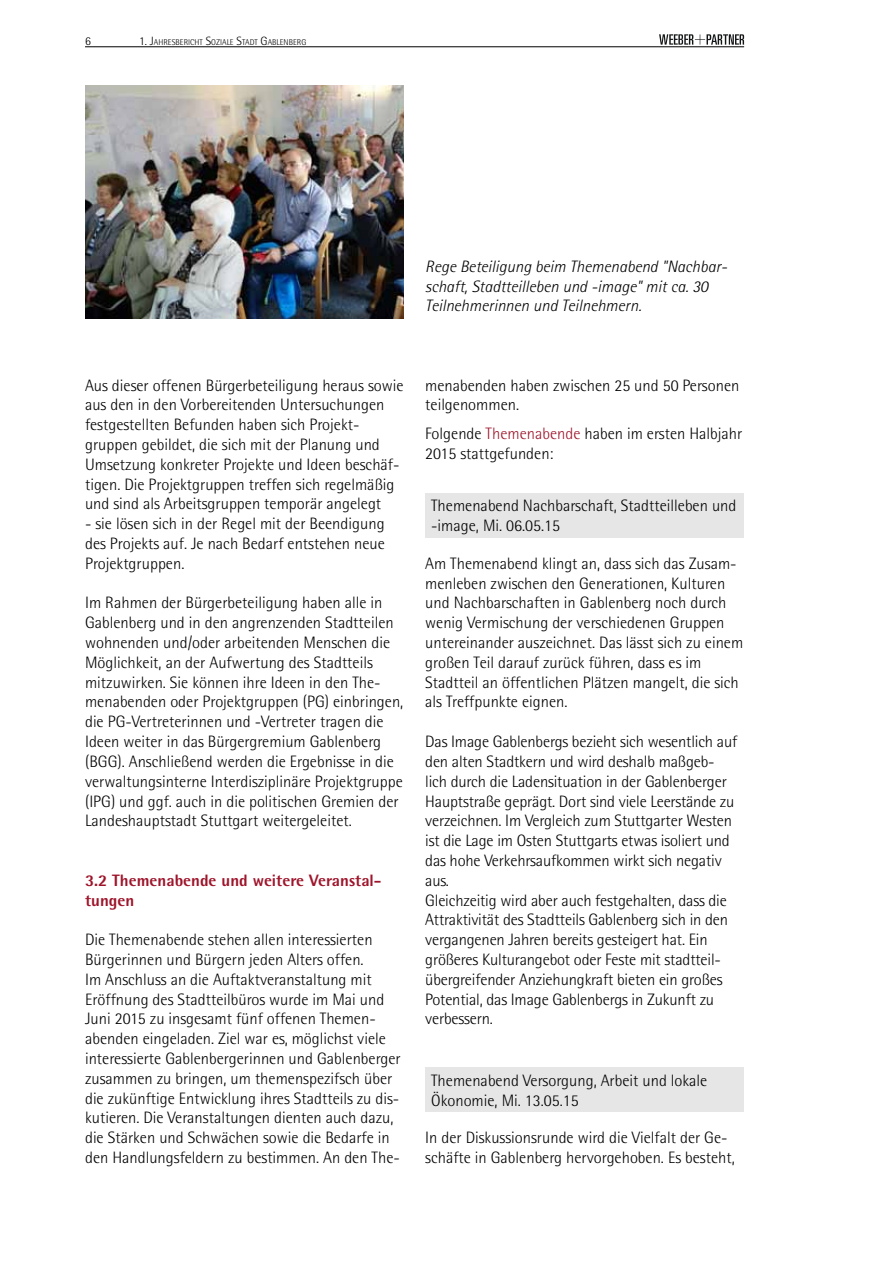
<style>
.page{position:relative;width:893px;height:1263px;background:#fff}
.page>*{position:absolute;margin:0;border:0;box-sizing:border-box;transform-origin:0 0}
.t1{font:300 16.5px/19.8px "AT Rotis Semi Sans";color:#000}
.t2{font:italic 300 16.5px/19.8px "AT Rotis Semi Sans";color:#000}
.t3{font:800 16.5px/19.8px "AT Rotis Semi Sans";color:#9e152b}
.t4{font:300 12px "AT Rotis Semi Sans";color:#000}
.t5{font:300 8.4px "AT Rotis Semi Sans";color:#000}
.s1{font-size:12px}
.s2{color:#9e152b}
</style>
<div class="page">
<svg style="left:659px;top:34px;width:85px;height:11px"></svg>
<hr style="left:85px;top:46px;width:659px;height:1px;background:#000">
<img style="left:85px;top:85px;width:319px;height:234px">
<div style="left:425px;top:493px;width:319px;height:44px;background:#e6e6e6"></div>
<div style="left:425px;top:1067px;width:319px;height:44px;background:#e6e6e6"></div>
<p class="t4" style="left:85px;top:34px;width:7px">6</p>
<p class="t5" style="left:139px;top:37px;width:168px"><span class="s1">1. J</span>AHRESBERICHT <span class="s1">S</span>OZIALE <span class="s1">S</span>TADT <span class="s1">G</span>ABLENBERG</p>
<p class="t2" style="left:425px;top:256px;width:304px">Rege Beteiligung beim Themenabend "Nachbar&shy;schaft, Stadtteilleben und -image" mit ca. 30<br>Teilnehmerinnen und Teilnehmern.</p>
<p class="t1" style="left:85px;top:375px;width:320px">Aus dieser offenen Bürgerbeteiligung heraus sowie aus den in den Vorbereitenden Untersuchungen festgestellten Befunden haben sich Projekt&shy;gruppen gebildet, die sich mit der Planung und Umsetzung konkreter Projekte und Ideen beschäf&shy;tigen. Die Projektgruppen treffen sich regelmäßig und sind als Arbeitsgruppen temporär angelegt</p>
<p class="t1" style="left:85px;top:514px;width:301px;text-align:justify">- sie lösen sich in der Regel mit der Beendigung des Projekts auf. Je nach Bedarf entstehen neue Projektgruppen.</p>
<p class="t1" style="left:85px;top:593px;width:320px">Im Rahmen der Bürgerbeteiligung haben alle in Gablenberg und in den angrenzenden Stadtteilen wohnenden und/oder arbeitenden Menschen die Möglichkeit, an der Aufwertung des Stadtteils mitzuwirken. Sie können ihre Ideen in den The&shy;menabenden oder Projektgruppen (PG) einbringen, die PG-Vertreterinnen und -Vertreter tragen die Ideen weiter in das Bürgergremium Gablenberg (BGG). Anschließend werden die Ergebnisse in die verwaltungsinterne Interdisziplinäre Projektgruppe (IPG) und ggf. auch in die politischen Gremien der Landeshauptstadt Stuttgart weitergeleitet.</p>
<p class="t3" style="left:85px;top:870px;width:298px">3.2 Themenabende und weitere Veranstal&shy;tungen</p>
<p class="t1" style="left:85px;top:930px;width:317px">Die Themenabende stehen allen interessierten Bürgerinnen und Bürgern jeden Alters offen.<br>Im Anschluss an die Auftaktveranstaltung mit Eröffnung des Stadtteilbüros wurde im Mai und Juni 2015 zu insgesamt fünf offenen Themen&shy;abenden eingeladen. Ziel war es, möglichst viele interessierte Gablenbergerinnen und Gablenberger zusammen zu bringen, um themenspezifsch über die zukünftige Entwicklung ihres Stadtteils zu dis&shy;kutieren. Die Veranstaltungen dienten auch dazu, die Stärken und Schwächen sowie die Bedarfe in den Handlungsfeldern zu bestimmen. An den The-</p>
<p class="t1" style="left:425px;top:375px;width:316px">menabenden haben zwischen 25 und 50 Personen teilgenommen.</p>
<p class="t1" style="left:425px;top:423px;width:319px">Folgende <span class="s2">Themenabende</span> haben im ersten Halbjahr<br>2015 stattgefunden:</p>
<p class="t1" style="left:431px;top:496px;width:307px">Themenabend Nachbarschaft, Stadtteilleben und -image, Mi. 06.05.15</p>
<p class="t1" style="left:425px;top:553px;width:320px">Am Themenabend klingt an, dass sich das Zusam&shy;menleben zwischen den Generationen, Kulturen und Nachbarschaften in Gablenberg noch durch wenig Vermischung der verschiedenen Gruppen untereinander auszeichnet. Das lässt sich zu einem großen Teil darauf zurück führen, dass es im Stadtteil an öffentlichen Plätzen mangelt, die sich als Treffpunkte eignen.</p>
<p class="t1" style="left:425px;top:732px;width:314px">Das Image Gablenbergs bezieht sich wesentlich auf den alten Stadtkern und wird deshalb maßgeb&shy;lich durch die Ladensituation in der Gablenberger Hauptstraße geprägt. Dort sind viele Leerstände zu verzeichnen. Im Vergleich zum Stuttgarter Westen ist die Lage im Osten Stuttgarts etwas isoliert und das hohe Verkehrsaufkommen wirkt sich negativ aus.<br>Gleichzeitig wird aber auch festgehalten, dass die Attraktivität des Stadtteils Gablenberg sich in den vergangenen Jahren bereits gesteigert hat. Ein größeres Kulturangebot oder Feste mit stadtteil&shy;übergreifender Anziehungkraft bieten ein großes Potential, das Image Gablenbergs in Zukunft zu verbessern.</p>
<p class="t1" style="left:431px;top:1070px;width:278px">Themenabend Versorgung, Arbeit und lokale<br>Ökonomie, Mi. 13.05.15</p>
<p class="t1" style="left:425px;top:1128px;width:311px">In der Diskussionsrunde wird die Vielfalt der Ge&shy;schäfte in Gablenberg hervorgehoben. Es besteht,</p>
</div>
